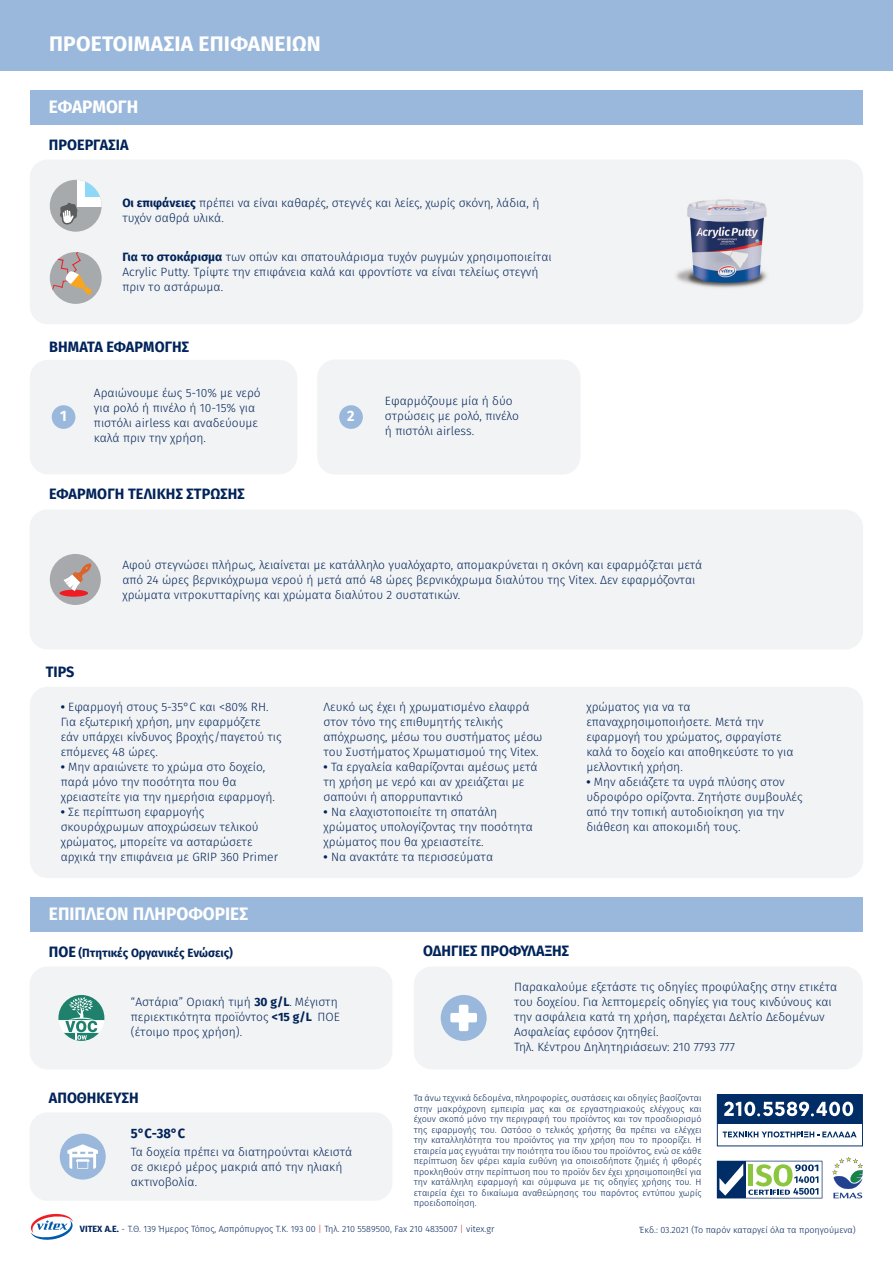
<style>
.page{position:relative;width:893px;height:1263px;background:#fff}
.page>*{position:absolute;margin:0;border:0;box-sizing:border-box;transform-origin:0 0}
.t1{font:700 21px "Fira Sans";letter-spacing:.01em;color:#fff}
.t2{font:700 18px "Fira Sans";color:#fff;scale:.96 1}
.t3{font:700 15px "Fira Sans";color:#002359;scale:.96 1}
.t4{font:700 15px "Fira Sans";color:#fff;scale:.96 1}
.t5{font:700 13.5px "Fira Sans";color:#002359;scale:.96 1}
.t6{font:300 12px/15px "Fira Sans";color:#002359}
.t7{font:700 12px "Fira Sans";color:#002359;scale:.96 1}
.t8{font:300 9px/10.5px "Fira Sans";color:#002359;text-align:justify}
.s1{font-weight:700}
.s2{font-size:15px}
.s3{color:#ee1d23}
</style>
<div class="page">
<div style="left:30px;top:90px;width:833px;height:34px;background:#9ab8db"></div>
<div style="left:30px;top:897px;width:833px;height:34px;background:#9ab8db"></div>
<div style="left:30px;top:966px;width:362px;height:103px;background:#f2f3f4;border-radius:18px"></div>
<div style="left:414px;top:966px;width:449px;height:103px;background:#f2f3f4;border-radius:18px"></div>
<svg style="left:58px;top:995px;width:46px;height:46px"></svg>
<div style="left:30px;top:1112px;width:362px;height:89px;background:#f2f3f4;border-radius:18px"></div>
<svg style="left:832px;top:1157px;width:31px;height:41px"></svg>
<div style="left:30px;top:687px;width:833px;height:191px;background:#f2f3f4;border-radius:18px"></div>
<svg style="left:30px;top:1213px;width:43px;height:27px"></svg>
<div style="left:60px;top:1133px;width:46px;height:46px;background:#9ab8db;border-radius:50%"></div>
<svg style="left:67px;top:1144px;width:31px;height:25px"></svg>
<div style="left:441px;top:995px;width:46px;height:46px;background:#9ab8db;border-radius:50%"></div>
<svg style="left:450px;top:1005px;width:27px;height:26px"></svg>
<div style="left:0;top:0;width:893px;height:70px;background:#9ab8db"></div>
<svg style="left:717px;top:1094px;width:146px;height:52px"></svg>
<svg style="left:717px;top:1161px;width:105px;height:37px"></svg>
<div style="left:30px;top:159px;width:833px;height:165px;background:#f2f3f4;border-radius:18px"></div>
<div style="left:30px;top:360px;width:267px;height:114px;background:#f2f3f4;border-radius:18px"></div>
<div style="left:317px;top:360px;width:263px;height:115px;background:#f2f3f4;border-radius:18px"></div>
<div style="left:52px;top:405px;width:23px;height:24px;background:#9ab8db;border-radius:50%"></div>
<div style="left:339px;top:405px;width:24px;height:24px;background:#9ab8db;border-radius:50%"></div>
<div style="left:30px;top:509px;width:833px;height:140px;background:#f2f3f4;border-radius:18px"></div>
<div style="left:50px;top:180px;width:52px;height:52px;background:#a7aaac;border-radius:26px"></div>
<div style="left:78px;top:180px;width:24px;height:27px;background:#fff"></div>
<svg style="left:85px;top:180px;width:17px;height:17px"></svg>
<svg style="left:60px;top:202px;width:18px;height:23px"></svg>
<div style="left:50px;top:252px;width:52px;height:52px;background:#a7aaac;border-radius:26px"></div>
<svg style="left:51px;top:252px;width:41px;height:43px"></svg>
<div style="left:50px;top:554px;width:51px;height:51px;background:#a8a9ad;border-radius:26px"></div>
<div style="left:60px;top:590px;width:28px;height:7px;background:#ee1d23;border-radius:50%"></div>
<svg style="left:64px;top:563px;width:27px;height:28px"></svg>
<img style="left:676px;top:199px;width:91px;height:89px">
<h1 class="t1" style="left:49px;top:29px;width:273px">ΠΡΟΕΤΟΙΜΑΣΙΑ ΕΠΙΦΑΝΕΙΩΝ</h1>
<h2 class="t2" style="left:49px;top:94px;width:95px">ΕΦΑΡΜΟΓΗ</h2>
<p class="t3" style="left:49px;top:134px;width:84px">ΠΡΟΕΡΓΑΣΙΑ</p>
<p class="t6" style="left:122px;top:196px;width:419px"><span class="s1">Οι επιφάνειες</span> πρέπει να είναι καθαρές, στεγνές και λείες, χωρίς σκόνη, λάδια, ή τυχόν σαθρά υλικά.</p>
<p class="t6" style="left:122px;top:250px;width:431px"><span class="s1">Για το στοκάρισµα</span> των οπών και σπατουλάρισµα τυχόν ρωγµών χρησιµοποιείται<br>Acrylic Putty. Τρίψτε την επιφάνεια καλά και φροντίστε να είναι τελείως στεγνή πριν το αστάρωµα.</p>
<p class="t3" style="left:49px;top:336px;width:148px">ΒΗΜΑΤΑ ΕΦΑΡΜΟΓΗΣ</p>
<p class="t6" style="left:94px;top:387px;width:168px">Αραιώνουµε έως 5-10% µε νερό για ρολό ή πινέλο ή 10-15% για πιστόλι airless και αναδεύουµε καλά πριν την χρήση.</p>
<p class="t6" style="left:385px;top:394px;width:135px">Εφαρµόζουµε µία ή δύο στρώσεις µε ρολό, πινέλο ή πιστόλι airless.</p>
<p class="t4" style="left:60px;top:405px;width:8px">1</p>
<p class="t4" style="left:347px;top:405px;width:9px">2</p>
<p class="t3" style="left:49px;top:483px;width:206px">ΕΦΑΡΜΟΓΗ ΤΕΛΙΚΗΣ ΣΤΡΩΣΗΣ</p>
<p class="t3" style="left:46px;top:661px;width:31px">TIPS</p>
<p class="t6" style="left:122px;top:558px;width:582px">Αφού στεγνώσει πλήρως, λειαίνεται µε κατάλληλο γυαλόχαρτο, αποµακρύνεται η σκόνη και εφαρµόζεται µετά από 24 ώρες βερνικόχρωµα νερού ή µετά από 48 ώρες βερνικόχρωµα διαλύτου της Vitex. ∆εν εφαρµόζονται χρώµατα νιτροκυτταρίνης και χρώµατα διαλύτου 2 συστατικών.</p>
<p class="t6" style="left:61px;top:700px;width:222px"><span class="s1">•</span> Εφαρµογή στους 5-35°C και &lt;80% RH.<br>Για εξωτερική χρήση, µην εφαρµόζετε εάν υπάρχει κίνδυνος βροχής/παγετού τις επόµενες 48 ώρες.</p>
<p class="t6" style="left:61px;top:760px;width:216px"><span class="s1">•</span> Μην αραιώνετε το χρώµα στο δοχείο, παρά µόνο την ποσότητα που θα χρειαστείτε για την ηµερήσια εφαρµογή.</p>
<p class="t6" style="left:61px;top:805px;width:219px"><span class="s1">•</span> Σε περίπτωση εφαρµογής σκουρόχρωµων αποχρώσεων τελικού χρώµατος, µπορείτε να ασταρώσετε αρχικά την επιφάνεια µε GRIP 360 Primer</p>
<h2 class="t2" style="left:49px;top:901px;width:209px">ΕΠΙΠΛΕΟΝ ΠΛΗΡΟΦΟΡΙΕΣ</h2>
<p class="t6" style="left:324px;top:700px;width:221px">Λευκό ως έχει ή χρωµατισµένο ελαφρά στον τόνο της επιθυµητής τελικής απόχρωσης, µέσω του συστήµατος µέσω του Συστήµατος Χρωµατισµού της Vitex.</p>
<p class="t6" style="left:324px;top:760px;width:216px"><span class="s1">•</span> Τα εργαλεία καθαρίζονται αµέσως µετά τη χρήση µε νερό και αν χρειάζεται µε σαπούνι ή απορρυπαντικό</p>
<p class="t6" style="left:324px;top:805px;width:211px"><span class="s1">•</span> Να ελαχιστοποιείτε τη σπατάλη χρώµατος υπολογίζοντας την ποσότητα χρώµατος που θα χρειαστείτε.</p>
<p class="t6" style="left:324px;top:850px;width:171px"><span class="s1">•</span> Να ανακτάτε τα περισσεύµατα</p>
<p class="t7" style="left:49px;top:945px;width:193px"><span class="s2">ΠΟΕ</span> (Πτητικές Οργανικές Ενώσεις)</p>
<p class="t3" style="left:423px;top:940px;width:153px">Ο∆ΗΓΙΕΣ ΠΡΟΦΥΛΑΞΗΣ</p>
<p class="t6" style="left:586px;top:700px;width:209px">χρώµατος για να τα επαναχρησιµοποιήσετε. Μετά την εφαρµογή του χρώµατος, σφραγίστε καλά το δοχείο και αποθηκεύστε το για µελλοντική χρήση.</p>
<p class="t6" style="left:586px;top:775px;width:218px"><span class="s1">•</span> Μην αδειάζετε τα υγρά πλύσης στον υδροφόρο ορίζοντα. Ζητήστε συµβουλές από την τοπική αυτοδιοίκηση για την διάθεση και αποκοµιδή τους.</p>
<p class="t6" style="left:131px;top:996px;width:211px">“Αστάρια” Οριακή τιµή <span class="s1">30 g/L</span>. Μέγιστη περιεκτικότητα προϊόντος <span class="s1">&lt;15 g/L</span> ΠΟΕ (έτοιµο προς χρήση).</p>
<p class="t3" style="left:49px;top:1087px;width:95px">ΑΠΟΘΗΚΕΥΣΗ</p>
<p class="t5" style="left:131px;top:1123px;width:58px">5°C-38°C</p>
<p class="t6" style="left:131px;top:1145px;width:223px">Τα δοχεία πρέπει να διατηρούνται κλειστά σε σκιερό µέρος µακριά από την ηλιακή ακτινοβολία.</p>
<p class="t6" style="left:514px;top:980px;width:325px">Παρακαλούµε εξετάστε τις οδηγίες προφύλαξης στην ετικέτα του δοχείου. Για λεπτοµερείς οδηγίες για τους κινδύνους και την ασφάλεια κατά τη χρήση, παρέχεται ∆ελτίο ∆εδοµένων Ασφαλείας εφόσον ζητηθεί.<br>Τηλ. Κέντρου ∆ηλητηριάσεων: 210 7793 777</p>
<p class="t8" style="left:414px;top:1093px;width:289px">Τα άνω τεχνικά δεδοµένα, πληροφορίες, συστάσεις και οδηγίες βασίζονται στην µακρόχρονη εµπειρία µας και σε εργαστηριακούς ελέγχους και έχουν σκοπό µόνο την περιγραφή του προϊόντος και τον προσδιορισµό της εφαρµογής του. Ωστόσο ο τελικός χρήστης θα πρέπει να ελέγχει την καταλληλότητα του προϊόντος για την χρήση που το προορίζει. Η εταιρεία µας εγγυάται την ποιότητα του ίδιου του προϊόντος, ενώ σε κάθε περίπτωση δεν φέρει καµία ευθύνη για οποιεσδήποτε ζηµιές ή φθορές προκληθούν στην περίπτωση που το προϊόν δεν έχει χρησιµοποιηθεί για την κατάλληλη εφαρµογή και σύµφωνα µε τις οδηγίες χρήσης του. Η εταιρεία έχει το δικαίωµα αναθεώρησης του παρόντος εντύπου χωρίς προειδοποίηση.</p>
<p class="t8" style="left:80px;top:1225px;width:416px"><span class="s1">VITEX A.E.</span> - T.Θ. 139 Ήµερος Τόπος, Ασπρόπυργος Τ.Κ. 193 00 <span class="s3">|</span> Τηλ. 210 5589500, Fax 210 4835007 <span class="s3">|</span> vitex.gr</p>
<p class="t8" style="left:640px;top:1225px;width:217px">Έκδ.: 03.2021 (Το παρόν καταργεί όλα τα προηγούµενα)</p>
</div>
